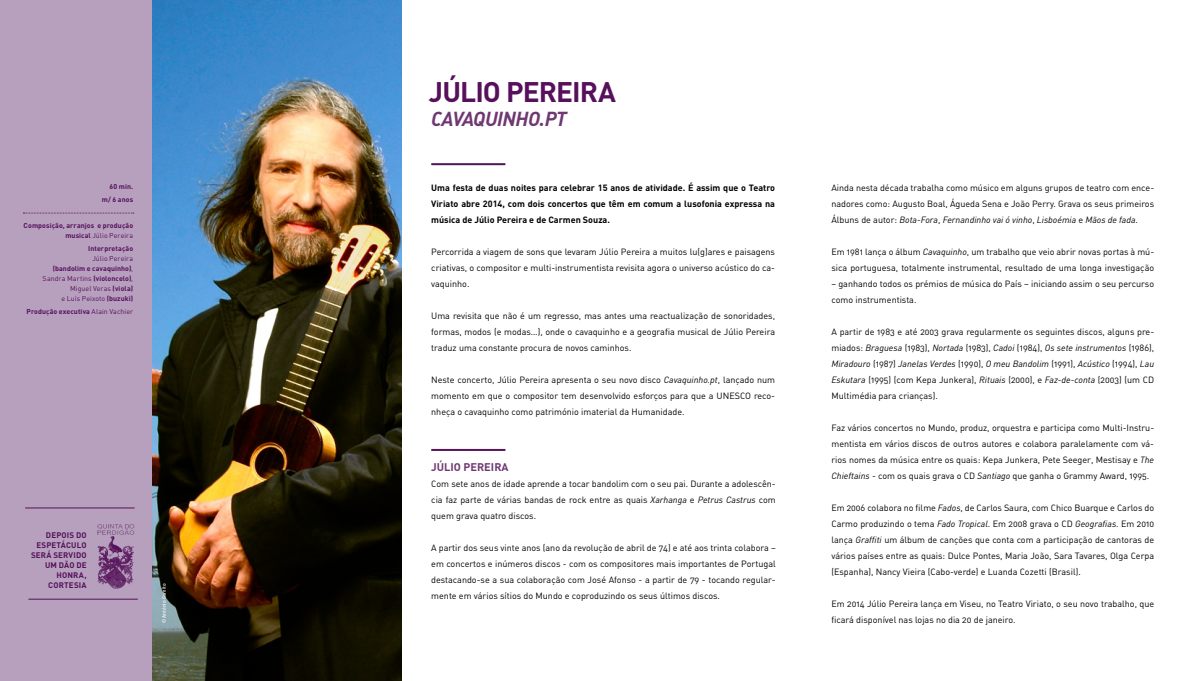
<style>
.page{position:relative;width:1191px;height:681px;background:#fff}
.page>*{position:absolute;margin:0;border:0;box-sizing:border-box;transform-origin:0 0}
.t1{font:700 28px "DIN";letter-spacing:-.035em;color:#56105c}
.t2{font:20px "DIN Bold Italic Alt";letter-spacing:-.025em;color:#6f3872}
.t3{font:11px "DIN Bold Alternate";color:#6f3872}
.t4{font:9px/16px "DIN Regular Alternate";color:#000;text-align:justify}
.t5{font:italic 9px/16px "DIN";color:#000}
.t6{font:700 9px/16px "DIN";color:#000;text-align:justify}
.t7{font:700 8px/10px "DIN";letter-spacing:.015em;color:#56105c;text-align:right}
.t8{font:700 7px/12.8px "DIN";letter-spacing:.01em;color:#56105c;text-align:right}
.t9{font:7px/10px "DIN Regular Alternate";letter-spacing:.01em;color:#56105c;text-align:right}
.t10{font:5px "DIN Medium Alternate";color:#fff}
.s1{font-family:"DIN";font-weight:700}
.s2{font-family:"DIN Regular Alternate";font-weight:400}
.s3{font-family:"DIN";font-style:italic}
.s4{font-family:"DIN Regular Alternate";font-style:normal}
</style>
<div class="page">
<img style="left:0;top:0;width:401px;height:680px">
<svg style="left:23px;top:213px;width:111px;height:1px"></svg>
<hr style="left:25px;top:507px;width:110px;height:1px;background:#56105c">
<hr style="left:28px;top:598px;width:110px;height:1px;background:#56105c">
<hr style="left:431px;top:448px;width:74px;height:2px;background:#56105c">
<hr style="left:431px;top:163px;width:74px;height:2px;background:#56105c">
<p class="t8" style="left:102px;top:180px;width:33px">60 min. m/ 6 anos</p>
<p class="t8" style="left:24px;top:218px;width:111px">Composição, arranjos e produção</p>
<p class="t9" style="left:65px;top:230px;width:69px"><span class="s1">musical</span> Júlio Pereira</p>
<p class="t8" style="left:88px;top:241px;width:46px">Interpretação</p>
<p class="t9" style="left:92px;top:253px;width:42px">Júlio Pereira</p>
<p class="t8" style="left:53px;top:261px;width:82px">(bandolim e cavaquinho)<span class="s2">,</span></p>
<p class="t9" style="left:43px;top:273px;width:92px">Sandra Martins <span class="s1">(violoncelo)</span>,<br>Miguel Veras <span class="s1">(viola)<br></span>e Luís Peixoto <span class="s1">(buzuki)</span></p>
<p class="t8" style="left:27px;top:304px;width:108px">Produção executiva <span class="s2">Alain Vachier</span></p>
<p class="t7" style="left:31px;top:529px;width:57px">DEPOIS DO<br>ESPETÁCULO<br>SERÁ SERVIDO<br>UM DÃO DE<br>HONRA,<br>CORTESIA</p>
<p class="t10" style="left:161px;top:623px;width:41px;rotate:-90deg">© António Gamito</p>
<h1 class="t1" style="left:429px;top:73px;width:189px">JÚLIO PEREIRA</h1>
<h2 class="t2" style="left:431px;top:106px;width:137px">CAVAQUINHO.PT</h2>
<p class="t6" style="left:431px;top:179px;width:345px">Uma festa de duas noites para celebrar 15 anos de atividade. É assim que o Teatro Viriato abre 2014, com dois concertos que têm em comum a lusofonia expressa na música de Júlio Pereira e de Carmen Souza.</p>
<p class="t4" style="left:431px;top:243px;width:345px">Percorrida a viagem de sons que levaram Júlio Pereira a muitos lu(g)ares e paisagens criativas, o compositor e multi-instrumentista revisita agora o universo acústico do ca&shy;vaquinho.</p>
<p class="t4" style="left:431px;top:307px;width:345px">Uma revisita que não é um regresso, mas antes uma reactualização de sonoridades, formas, modos (e modas…), onde o cavaquinho e a geografia musical de Júlio Pereira traduz uma constante procura de novos caminhos.</p>
<p class="t4" style="left:431px;top:371px;width:345px">Neste concerto, Júlio Pereira apresenta o seu novo disco <span class="s3">Cavaquinho.pt</span>, lançado num momento em que o compositor tem desenvolvido esforços para que a UNESCO reco&shy;nheça o cavaquinho como património imaterial da Humanidade.</p>
<p class="t3" style="left:431px;top:460px;width:78px">JÚLIO PEREI RA</p>
<p class="t4" style="left:431px;top:475px;width:346px">Com sete anos de idade aprende a tocar bandolim com o seu pai. Durante a adolescên&shy;cia faz parte de várias bandas de rock entre as quais <span class="s3">Xarhanga</span> e <span class="s3">Petrus Castrus</span> com quem grava quatro discos.</p>
<p class="t4" style="left:431px;top:539px;width:346px">A partir dos seus vinte anos (ano da revolução de abril de 74) e até aos trinta colabora – em concertos e inúmeros discos - com os compositores mais importantes de Portugal destacando-se a sua colaboração com José Afonso - a partir de 79 - tocando regular&shy;mente em vários sítios do Mundo e coproduzindo os seus últimos discos.</p>
<p class="t4" style="left:831px;top:179px;width:324px">Ainda nesta década trabalha como músico em alguns grupos de teatro com ence&shy;nadores como: Augusto Boal, Águeda Sena e João Perry. Grava os seus primeiros</p>
<p class="t5" style="left:831px;top:211px;width:308px"><span class="s4">Álbuns de autor:</span> Bota-Fora<span class="s4">,</span> Fernandinho vai ó vinho<span class="s4">,</span> Lisboémia <span class="s4">e</span> Mãos de fada<span class="s4">.</span></p>
<p class="t4" style="left:831px;top:243px;width:324px">Em 1981 lança o álbum <span class="s3">Cavaquinho</span>, um trabalho que veio abrir novas portas à mú&shy;sica portuguesa, totalmente instrumental, resultado de uma longa investigação</p>
<p class="t4" style="left:831px;top:275px;width:324px">– ganhando todos os prémios de música do País – iniciando assim o seu percurso como instrumentista.</p>
<p class="t4" style="left:831px;top:323px;width:324px">A partir de 1983 e até 2003 grava regularmente os seguintes discos, alguns pre-</p>
<p class="t5" style="left:831px;top:339px;width:324px"><span class="s4">miados:</span> Braguesa <span class="s4">(1983),</span> Nortada <span class="s4">(1983),</span> Cadoi <span class="s4">(1984),</span> Os sete instrumentos <span class="s4">(1986),<br></span>Miradouro <span class="s4">(1987)</span> Janelas Verdes <span class="s4">(1990),</span> O meu Bandolim <span class="s4">(1991),</span> Acústico <span class="s4">(1994),</span> Lau</p>
<p class="t4" style="left:831px;top:371px;width:324px"><span class="s3">Eskutara</span> (1995) (com Kepa Junkera), <span class="s3">Rituais</span> (2000), e <span class="s3">Faz-de-conta</span> (2003) (um CD<br>Multimédia para crianças).</p>
<p class="t4" style="left:831px;top:419px;width:324px">Faz vários concertos no Mundo, produz, orquestra e participa como Multi-Instru&shy;mentista em vários discos de outros autores e colabora paralelamente com vá&shy;rios nomes da música entre os quais: Kepa Junkera, Pete Seeger, Mestisay e <span class="s3">The Chieftains</span> - com os quais grava o CD <span class="s3">Santiago</span> que ganha o Grammy Award, 1995.</p>
<p class="t4" style="left:831px;top:499px;width:324px">Em 2006 colabora no filme <span class="s3">Fados</span>, de Carlos Saura, com Chico Buarque e Carlos do Carmo produzindo o tema <span class="s3">Fado Tropical</span>. Em 2008 grava o CD <span class="s3">Geografias</span>. Em 2010 lança <span class="s3">Graffiti</span> um álbum de canções que conta com a participação de cantoras de vários países entre as quais: Dulce Pontes, Maria João, Sara Tavares, Olga Cerpa (Espanha), Nancy Vieira (Cabo-verde) e Luanda Cozetti (Brasil).</p>
<p class="t4" style="left:831px;top:595px;width:324px">Em 2014 Júlio Pereira lança em Viseu, no Teatro Viriato, o seu novo trabalho, que ficará disponível nas lojas no dia 20 de janeiro.</p>
</div>
